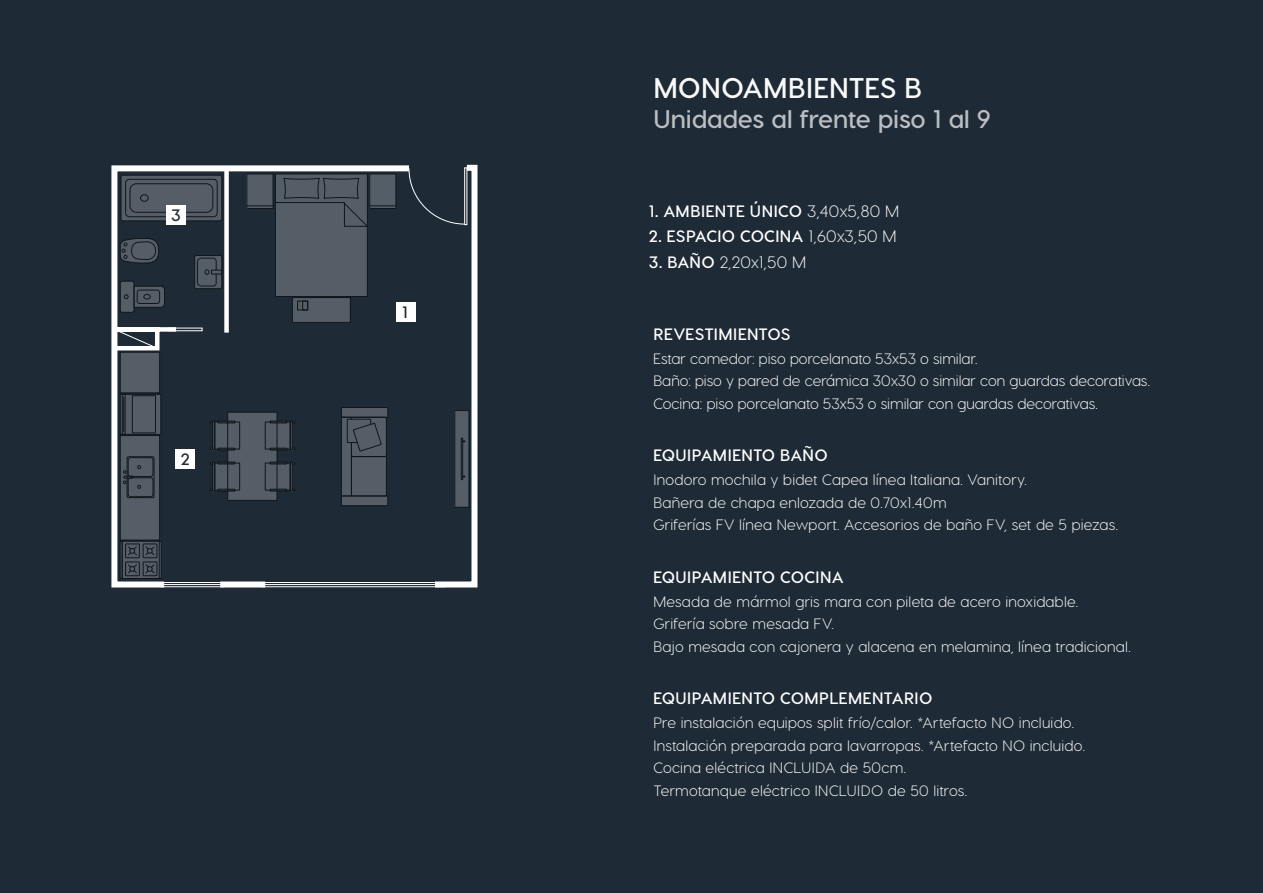
<style>
.page{position:relative;width:1263px;height:893px;background:#1e2a35}
.page>*{position:absolute;margin:0;border:0;box-sizing:border-box;transform-origin:0 0}
.t1{font:700 28.5px "Visby CF";color:#f9f9f9}
.t2{font:700 25.5px "Visby CF";letter-spacing:-.01em;color:rgb(255 255 255/.7)}
.t3{font:700 16.5px "Visby CF";letter-spacing:.01em;color:#fff}
.t4{font:300 16.5px "Visby CF";letter-spacing:.005em;color:#fff}
.t5{font:700 16.5px "Visby CF";color:#1e2a35}
.t6{font:300 15px/22.5px "Visby CF";letter-spacing:.01em;color:#fff}
.s1{font-weight:300}
.s2{font-weight:700}
</style>
<div class="page">
<svg style="left:111px;top:165px;width:298px;height:423px"></svg>
<div style="left:220px;top:581px;width:45px;height:6px;background:#fff"></div>
<div style="left:224px;top:168px;width:5px;height:165px;background:#fff"></div>
<div style="left:161px;top:582px;width:63px;height:5px;border:1px solid #fff"></div>
<hr style="left:161px;top:584px;width:62px;height:1px;background:#fff">
<div style="left:261px;top:582px;width:184px;height:5px;border:1px solid #fff"></div>
<hr style="left:262px;top:584px;width:183px;height:1px;background:#fff">
<svg style="left:111px;top:325px;width:70px;height:28px"></svg>
<div style="left:120px;top:281px;width:14px;height:31px;background:#555e66;border-radius:2px"></div>
<svg style="left:195px;top:256px;width:27px;height:33px"></svg>
<svg style="left:121px;top:175px;width:101px;height:46px"></svg>
<div style="left:126px;top:179px;width:91px;height:38px;background:linear-gradient(to right,#555e66,#555e66);border-radius:4px"></div>
<div style="left:130px;top:184px;width:83px;height:28px;background:#555e66;border-radius:6px"></div>
<div style="left:120px;top:352px;width:40px;height:41px;background:#555e66"></div>
<div style="left:120px;top:436px;width:40px;height:104px;background:#555e66"></div>
<svg style="left:228px;top:412px;width:49px;height:88px;background:#535c64"></svg>
<div style="left:215px;top:463px;width:25px;height:27px;background:#555e66"></div>
<div style="left:215px;top:422px;width:25px;height:27px;background:#555e66"></div>
<div style="left:265px;top:422px;width:25px;height:27px;background:#555e66"></div>
<div style="left:265px;top:463px;width:25px;height:27px;background:#555e66"></div>
<div style="left:341px;top:417px;width:10px;height:79px;background:#555e66"></div>
<div style="left:341px;top:496px;width:47px;height:10px;background:#555e66"></div>
<div style="left:341px;top:407px;width:47px;height:10px;background:#555e66"></div>
<div style="left:351px;top:457px;width:35px;height:39px;background:#555e66"></div>
<div style="left:351px;top:417px;width:35px;height:40px;background:#555e66;border-radius:2px"></div>
<svg style="left:353px;top:423px;width:28px;height:28px"></svg>
<div style="left:247px;top:174px;width:26px;height:34px;background:#555e66"></div>
<div style="left:370px;top:174px;width:26px;height:34px;background:#555e66"></div>
<div style="left:275px;top:174px;width:92px;height:122px;background:#555e66"></div>
<div style="left:292px;top:298px;width:58px;height:24px;background:#555e66"></div>
<div style="left:120px;top:281px;width:14px;height:32px;border:1px solid #10161c;border-radius:2px"></div>
<svg style="left:124px;top:286px;width:41px;height:22px"></svg>
<div style="left:137px;top:290px;width:23px;height:14px;border:1px solid #10161c;border-radius:2px"></div>
<div style="left:143px;top:294px;width:8px;height:5px;border:1px solid #10161c;border-radius:50%"></div>
<div style="left:194px;top:255px;width:28px;height:34px;border:1px solid #10161c"></div>
<div style="left:211px;top:270px;width:11px;height:4px;border:1px solid #10161c"></div>
<svg style="left:197px;top:258px;width:20px;height:29px"></svg>
<svg style="left:120px;top:238px;width:39px;height:26px"></svg>
<div style="left:121px;top:175px;width:101px;height:46px;border:1px solid #10161c;border-radius:2px"></div>
<div style="left:125px;top:179px;width:92px;height:38px;border:1px solid #10161c;border-radius:4px"></div>
<div style="left:130px;top:183px;width:83px;height:30px;border:1px solid #10161c;border-radius:6px"></div>
<div style="left:140px;top:194px;width:8px;height:8px;border:1px solid #10161c;border-radius:50%"></div>
<div style="left:120px;top:541px;width:2px;height:38px;border:1px solid #10161c"></div>
<svg style="left:122px;top:541px;width:40px;height:38px"></svg>
<hr style="left:159px;top:541px;width:1px;height:37px;background:#10161c">
<div style="left:120px;top:352px;width:40px;height:41px;border:1px solid #10161c"></div>
<svg style="left:120px;top:394px;width:41px;height:41px"></svg>
<div style="left:132px;top:395px;width:24px;height:38px;border:1px solid #10161c"></div>
<div style="left:122px;top:394px;width:3px;height:41px;border:1px solid #10161c"></div>
<hr style="left:123px;top:397px;width:1px;height:35px;background:#10161c">
<div style="left:120px;top:435px;width:40px;height:105px;border:1px solid #10161c"></div>
<div style="left:127px;top:456px;width:27px;height:42px;border:1px solid #10161c"></div>
<div style="left:128px;top:477px;width:25px;height:20px;border:1px solid #10161c;border-radius:2px"></div>
<div style="left:128px;top:457px;width:25px;height:20px;border:1px solid #10161c;border-radius:2px"></div>
<svg style="left:123px;top:465px;width:18px;height:24px"></svg>
<div style="left:227px;top:412px;width:50px;height:89px;border:1px solid #10161c"></div>
<div style="left:215px;top:463px;width:25px;height:27px;border:1px solid #10161c"></div>
<svg style="left:210px;top:462px;width:25px;height:29px"></svg>
<div style="left:215px;top:422px;width:25px;height:27px;border:1px solid #10161c"></div>
<svg style="left:210px;top:421px;width:25px;height:29px"></svg>
<div style="left:265px;top:422px;width:25px;height:27px;border:1px solid #10161c"></div>
<svg style="left:270px;top:421px;width:25px;height:29px"></svg>
<div style="left:265px;top:463px;width:25px;height:27px;border:1px solid #10161c"></div>
<svg style="left:270px;top:462px;width:25px;height:29px"></svg>
<svg style="left:409px;top:164px;width:69px;height:424px"></svg>
<div style="left:341px;top:417px;width:11px;height:79px;border:1px solid #10161c"></div>
<div style="left:341px;top:496px;width:47px;height:10px;border:1px solid #10161c"></div>
<div style="left:341px;top:407px;width:47px;height:11px;border:1px solid #10161c"></div>
<div style="left:351px;top:456px;width:36px;height:40px;border:1px solid #10161c"></div>
<div style="left:351px;top:417px;width:36px;height:40px;border:1px solid #10161c;border-radius:2px"></div>
<svg style="left:347px;top:419px;width:24px;height:24px"></svg>
<div style="left:353px;top:423px;width:29px;height:28px;border:1px solid #10161c;border-radius:7px"></div>
<div style="left:247px;top:174px;width:26px;height:35px;border:1px solid #10161c"></div>
<div style="left:369px;top:174px;width:27px;height:35px;border:1px solid #10161c"></div>
<div style="left:275px;top:174px;width:93px;height:123px;border:1px solid #10161c"></div>
<div style="left:292px;top:297px;width:59px;height:26px;border:1px solid #10161c"></div>
<div style="left:297px;top:301px;width:11px;height:9px;border:1px solid #10161c"></div>
<div style="left:302px;top:301px;width:6px;height:9px;border:1px solid #10161c"></div>
<svg style="left:247px;top:178px;width:149px;height:49px"></svg>
<div style="left:396px;top:302px;width:20px;height:20px;background:#fff"></div>
<div style="left:175px;top:449px;width:20px;height:20px;background:#fff"></div>
<div style="left:166px;top:205px;width:20px;height:20px;background:#fff"></div>
<p class="t5" style="left:171px;top:205px;width:11px">3</p>
<p class="t5" style="left:181px;top:449px;width:10px">2</p>
<p class="t5" style="left:402px;top:302px;width:7px">1</p>
<h1 class="t1" style="left:653px;top:70px;width:270px">MONOAMBIENTES B</h1>
<h2 class="t2" style="left:653px;top:103px;width:339px">Unidades al frente piso 1 al 9</h2>
<p class="t3" style="left:649px;top:201px;width:252px">1. AMBIENTE ÚNICO <span class="s1">3,40x5,80 M</span></p>
<p class="t3" style="left:649px;top:226px;width:249px">2. ESPACIO COCINA <span class="s1">1,60x3,50 M</span></p>
<p class="t4" style="left:649px;top:252px;width:159px"><span class="s2">3. BAÑO</span> 2,20x1,50 M</p>
<p class="t3" style="left:653px;top:324px;width:139px">REVESTIMIENTOS</p>
<p class="t6" style="left:653px;top:347px;width:498px">Estar comedor: piso porcelanato 53x53 o similar.<br>Baño: piso y pared de cerámica 30x30 o similar con guardas decorativas.<br>Cocina: piso porcelanato 53x53 o similar con guardas decorativas.</p>
<p class="t3" style="left:653px;top:445px;width:176px">EQUIPAMIENTO BAÑO</p>
<p class="t6" style="left:653px;top:469px;width:466px">Inodoro mochila y bidet Capea línea Italiana. Vanitory.<br>Bañera de chapa enlozada de 0.70x1.40m<br>Griferías FV línea Newport. Accesorios de baño FV, set de 5 piezas.</p>
<p class="t3" style="left:653px;top:567px;width:192px">EQUIPAMIENTO COCINA</p>
<p class="t6" style="left:653px;top:590px;width:479px">Mesada de mármol gris mara con pileta de acero inoxidable.<br>Grifería sobre mesada FV.<br>Bajo mesada con cajonera y alacena en melamina, línea tradicional.</p>
<p class="t3" style="left:653px;top:688px;width:280px">EQUIPAMIENTO COMPLEMENTARIO</p>
<p class="t6" style="left:653px;top:712px;width:433px">Pre instalación equipos split frío/calor. *Artefacto NO incluido.<br>Instalación preparada para lavarropas. *Artefacto NO incluido.<br>Cocina eléctrica INCLUIDA de 50cm.<br>Termotanque eléctrico INCLUIDO de 50 litros.</p>
</div>
